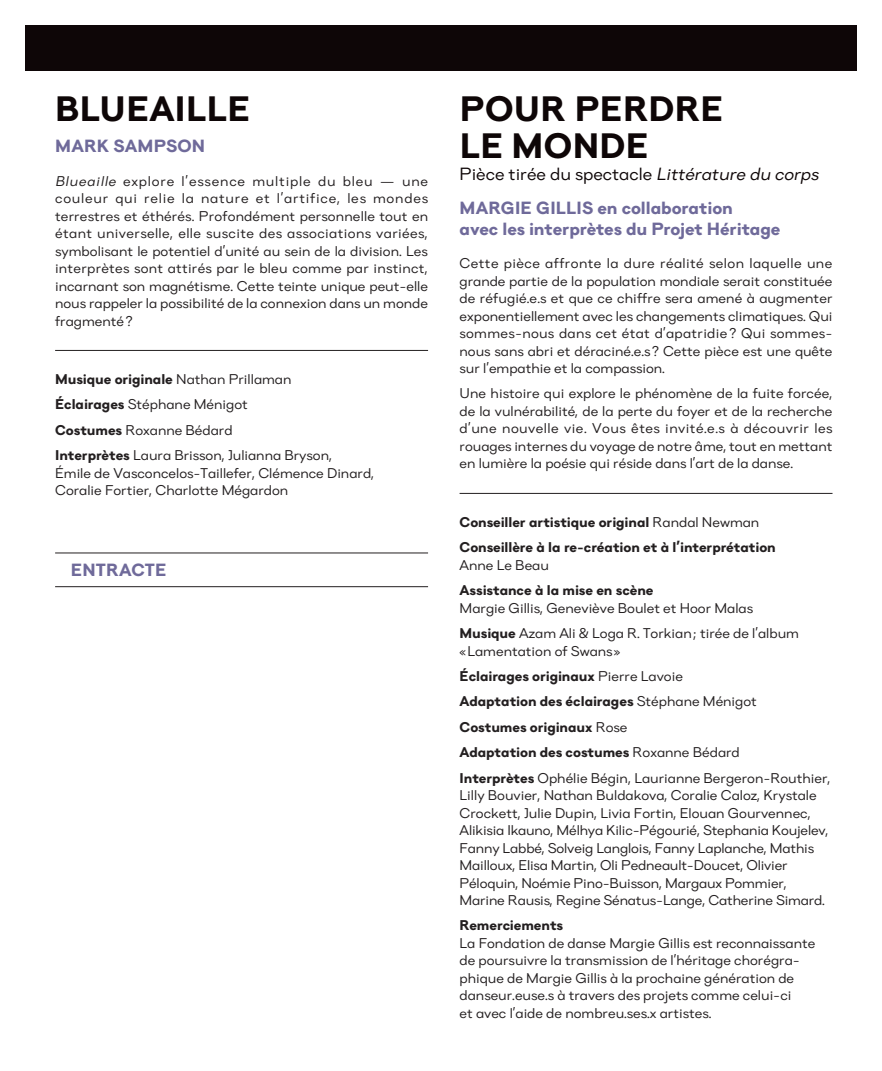
<style>
.page{position:relative;width:882px;height:1071px;background:#fff}
.page>*{position:absolute;margin:0;border:0;box-sizing:border-box;transform-origin:0 0}
.t1{font:35px/36.8px "Danzza";letter-spacing:.01em;color:#0e0607}
.t2{font:17.5px/21px "Danzza";letter-spacing:-.005em;color:#6f6a9a}
.t3{font:17.5px "Danzza 1.3";color:#0e0607}
.t4{font:14px/17.5px "Danzza 1.3";color:#231f20}
.t5{font:14px/25.4px "Danzza";letter-spacing:-.01em;color:#231f20}
.s1{font-style:italic}
.s2{font-family:"Danzza 1.3"}
.s3{font-family:"Danzza"}
</style>
<div class="page">
<hr style="left:55px;top:350px;width:373px;height:1px;background:#231f20">
<hr style="left:55px;top:553px;width:373px;height:1px;background:#231f20">
<hr style="left:55px;top:586px;width:373px;height:1px;background:#231f20">
<hr style="left:460px;top:493px;width:373px;height:1px;background:#231f20">
<div style="left:25px;top:25px;width:832px;height:46px;background:#0e0607"></div>
<h1 class="t1" style="left:55px;top:89px;width:196px">BLUEAILLE</h1>
<p class="t2" style="left:55px;top:135px;width:151px">MARK SAMPSON</p>
<p class="t4" style="left:55px;top:172px;width:375px;text-align:justify"><span class="s1">Blueaille</span> explore l’essence multiple du bleu — une couleur qui relie la nature et l’artifice, les mondes terrestres et éthérés. Profondément personnelle tout en étant universelle, elle suscite des associations variées, symbolisant le potentiel d’unité au sein de la division. Les interprètes sont attirés par le bleu comme par instinct, incarnant son magnétisme. Cette teinte unique peut-elle nous rappeler la possibilité de la connexion dans un monde fragmenté?</p>
<p class="t5" style="left:55px;top:366px;width:238px">Musique originale <span class="s2">Nathan Prillaman</span></p>
<p class="t4" style="left:55px;top:392px;width:279px;line-height:25.4px"><span class="s3">Éclairages</span> Stéphane Ménigot<br><span class="s3">Costumes</span> Roxanne Bédard<br><span class="s3">Interprètes</span> Laura Brisson, Julianna Bryson,</p>
<p class="t4" style="left:55px;top:464px;width:321px">Émile de Vasconcelos-Taillefer, Clémence Dinard,<br>Coralie Fortier, Charlotte Mégardon</p>
<p class="t2" style="left:71px;top:559px;width:97px">ENTRACTE</p>
<h1 class="t1" style="left:460px;top:89px;width:265px">POUR PERDRE<br>LE MONDE</h1>
<p class="t3" style="left:460px;top:163px;width:364px">Pièce tirée du spectacle <span class="s1">Littérature du corps</span></p>
<p class="t2" style="left:460px;top:197px;width:322px">MARGIE GILLIS en collaboration<br>avec les interprètes du Projet Héritage</p>
<p class="t4" style="left:460px;top:254px;width:375px;text-align:justify">Cette pièce affronte la dure réalité selon laquelle une grande partie de la population mondiale serait constituée de réfugié.e.s et que ce chiffre sera amené à augmenter exponentiellement avec les changements climatiques. Qui sommes-nous dans cet état d’apatridie ? Qui sommes&shy;nous sans abri et déraciné.e.s ? Cette pièce est une quête sur l’empathie et la compassion.</p>
<p class="t4" style="left:460px;top:385px;width:374px;text-align:justify">Une histoire qui explore le phénomène de la fuite forcée, de la vulnérabilité, de la perte du foyer et de la recherche d’une nouvelle vie. Vous êtes invité.e.s à découvrir les rouages internes du voyage de notre âme, tout en mettant en lumière la poésie qui réside dans l’art de la danse.</p>
<p class="t5" style="left:460px;top:509px;width:318px">Conseiller artistique original <span class="s2">Randal Newman<br></span>Conseillère à la re-création et à l’interprétation</p>
<p class="t4" style="left:460px;top:556px;width:91px">Anne Le Beau</p>
<p class="t5" style="left:460px;top:577px;width:196px">Assistance à la mise en scène</p>
<p class="t4" style="left:460px;top:595px;width:341px;line-height:25.4px">Margie Gillis, Geneviève Boulet et Hoor Malas<br><span class="s3">Musique</span> Azam Ali &amp; Loga R. Torkian; tirée de l’album</p>
<p class="t4" style="left:460px;top:642px;width:162px">«Lamentation of Swans »</p>
<p class="t5" style="left:460px;top:663px;width:299px">Éclairages originaux <span class="s2">Pierre Lavoie </span>Adaptation des éclairages <span class="s2">Stéphane Ménigot </span>Costumes originaux <span class="s2">Rose<br></span>Adaptation des costumes <span class="s2">Roxanne Bédard</span></p>
<p class="t4" style="left:460px;top:769px;width:373px"><span class="s3">Interprètes</span> Ophélie Bégin, Laurianne Bergeron-Routhier, Lilly Bouvier, Nathan Buldakova, Coralie Caloz, Krystale Crockett, Julie Dupin, Livia Fortin, Elouan Gourvennec, Alikisia Ikauno, Mélhya Kilic-Pégourié, Stephania Koujelev, Fanny Labbé, Solveig Langlois, Fanny Laplanche, Mathis Mailloux, Elisa Martin, Oli Pedneault-Doucet, Olivier Péloquin, Noémie Pino-Buisson, Margaux Pommier, Marine Rausis, Regine Sénatus-Lange, Catherine Simard.</p>
<p class="t5" style="left:460px;top:912px;width:105px">Remerciements</p>
<p class="t4" style="left:460px;top:934px;width:357px">La Fondation de danse Margie Gillis est reconnaissante de poursuivre la transmission de l’héritage chorégra&shy;phique de Margie Gillis à la prochaine génération de danseur.euse.s à travers des projets comme celui-ci<br>et avec l’aide de nombreu.ses.x artistes.</p>
</div>
